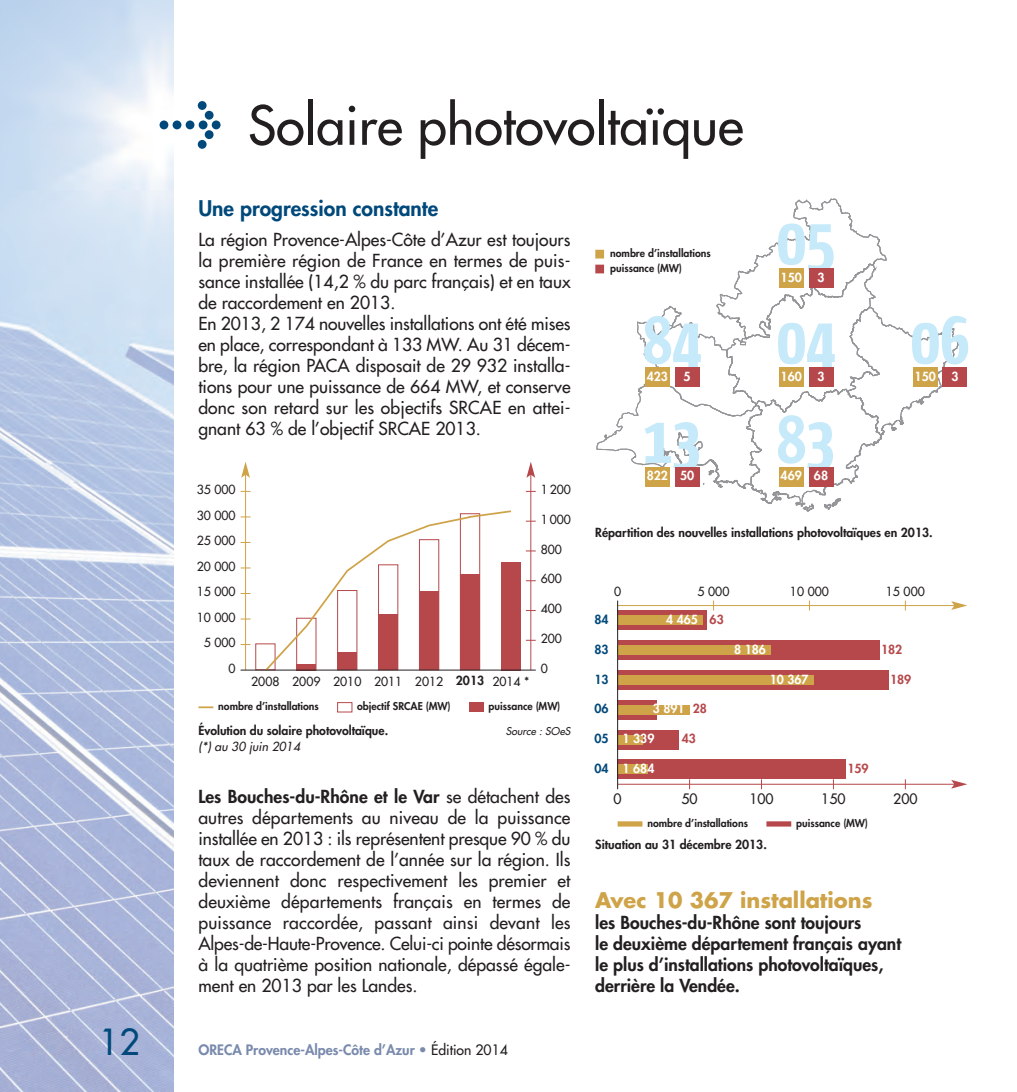
<style>
.page{position:relative;width:1017px;height:1092px;background:#fff}
.page>*{position:absolute;margin:0;border:0;box-sizing:border-box;transform-origin:0 0}
.t1{font:600 70px/99.2px "Sun Sans Condensed";color:#c6eafa}
.t2{font:52.5px "Futura";color:#231f20}
.t3{font:700 52.5px "Meta Plus";color:#01497b}
.t4{font:35px "Futura";color:#01497b}
.t5{font:800 21px "Futura";color:#01497b}
.t6{font:700 21px "Futura";color:#cfa348}
.t7{font:17.5px/21px "Futura";color:#231f20}
.t8{font:800 17.5px/21px "Futura";color:#231f20}
.t9{font:800 14px "Futura";color:#798aad}
.t10{font:14px "Futura";color:#231f20}
.t11{font:800 12.25px "Futura";color:#231f20}
.t12{font:12.25px "Futura";color:#231f20}
.t13{font:800 12.25px "Futura";color:#fff}
.t14{font:italic 12.25px "Futura";color:#231f20}
.t15{font:800 12.25px "Futura";color:#b6484b}
.t16{font:800 12.25px "Futura";color:#01497b}
.t17{font:800 10.5px/14.9px "Futura";color:#231f20}
.t18{font:italic 10.5px "Futura";color:#231f20}
.s1{font-weight:800}
.s2{font-weight:400;color:#231f20}
</style>
<div class="page">
<img style="left:0;top:0;width:174px;height:1091px">
<hr style="left:245px;top:474px;width:1px;height:196px;background:#cfa348">
<svg style="left:241px;top:462px;width:9px;height:16px"></svg>
<hr style="left:530px;top:474px;width:1px;height:196px;background:#b6484b">
<svg style="left:526px;top:462px;width:9px;height:16px"></svg>
<div style="left:255px;top:643px;width:20px;height:27px;border:1px solid #b6484b"></div>
<div style="left:501px;top:562px;width:20px;height:108px;background:#b6484b"></div>
<svg style="left:198px;top:706px;width:15px;height:2px"></svg>
<svg style="left:596px;top:198px;width:363px;height:313px"></svg>
<div style="left:779px;top:268px;width:25px;height:20px;background:#cfa348"></div>
<div style="left:809px;top:268px;width:24px;height:20px;background:#b6484b"></div>
<div style="left:779px;top:367px;width:25px;height:20px;background:#cfa348"></div>
<div style="left:809px;top:367px;width:24px;height:20px;background:#b6484b"></div>
<div style="left:913px;top:367px;width:25px;height:20px;background:#cfa348"></div>
<div style="left:943px;top:367px;width:24px;height:20px;background:#b6484b"></div>
<div style="left:779px;top:466px;width:25px;height:20px;background:#cfa348"></div>
<div style="left:809px;top:466px;width:24px;height:20px;background:#b6484b"></div>
<div style="left:645px;top:367px;width:25px;height:20px;background:#cfa348"></div>
<div style="left:675px;top:367px;width:24px;height:20px;background:#b6484b"></div>
<div style="left:645px;top:466px;width:25px;height:20px;background:#cfa348"></div>
<div style="left:675px;top:466px;width:24px;height:20px;background:#b6484b"></div>
<div style="left:595px;top:250px;width:9px;height:8px;background:#cfa348"></div>
<div style="left:595px;top:264px;width:9px;height:9px;background:#b6484b"></div>
<hr style="left:618px;top:605px;width:336px;height:1px;background:#cfa348">
<svg style="left:951px;top:601px;width:16px;height:9px"></svg>
<hr style="left:618px;top:783px;width:336px;height:1px;background:#b6484b">
<svg style="left:951px;top:780px;width:16px;height:8px"></svg>
<div style="left:618px;top:821px;width:24px;height:5px;background:#cfa348"></div>
<div style="left:766px;top:821px;width:25px;height:5px;background:#b6484b"></div>
<div style="left:618px;top:610px;width:89px;height:20px;background:#b6484b"></div>
<div style="left:618px;top:615px;width:85px;height:10px;background:#cfa348"></div>
<div style="left:618px;top:640px;width:262px;height:20px;background:#b6484b"></div>
<div style="left:618px;top:645px;width:153px;height:10px;background:#cfa348"></div>
<div style="left:618px;top:670px;width:271px;height:20px;background:#b6484b"></div>
<div style="left:618px;top:675px;width:196px;height:10px;background:#cfa348"></div>
<div style="left:618px;top:699px;width:39px;height:20px;background:#b6484b"></div>
<div style="left:618px;top:704px;width:72px;height:10px;background:#cfa348"></div>
<div style="left:618px;top:729px;width:61px;height:20px;background:#b6484b"></div>
<div style="left:618px;top:734px;width:24px;height:10px;background:#cfa348"></div>
<div style="left:618px;top:759px;width:228px;height:20px;background:#b6484b"></div>
<div style="left:618px;top:764px;width:29px;height:10px;background:#cfa348"></div>
<hr style="left:617px;top:600px;width:1px;height:189px;background:#231f20">
<hr style="left:241px;top:669px;width:295px;height:1px;background:#231f20">
<svg style="left:264px;top:510px;width:249px;height:161px"></svg>
<div style="left:337px;top:702px;width:15px;height:10px;border:1px solid #b6484b"></div>
<div style="left:469px;top:702px;width:15px;height:10px;background:#b6484b"></div>
<h3 class="t4" style="left:99px;top:1024px;width:42px">12</h3>
<h2 class="t3" style="left:157px;top:102px;width:68px">&gt;</h2>
<h2 class="t2" style="left:248px;top:99px;width:497px">Solaire photovoltaïque</h2>
<p class="t5" style="left:198px;top:198px;width:241px">Une progression constante</p>
<p class="t7" style="left:198px;top:230px;width:374px">La région Provence-Alpes-Côte d’Azur est toujours la première région de France en termes de puis&shy;sance installée (14,2 % du parc français) et en taux de raccordement en 2013.<br>En 2013, 2 174 nouvelles installations ont été mises en place, correspondant à 133 MW. Au 31 décem&shy;bre, la région PACA disposait de 29 932 installa&shy;tions pour une puissance de 664 MW, et conserve donc son retard sur les objectifs SRCAE en attei&shy;gnant 63 % de l’objectif SRCAE 2013.</p>
<p class="t12" style="left:197px;top:483px;width:40px">35 000</p>
<p class="t12" style="left:197px;top:509px;width:40px">30 000</p>
<p class="t12" style="left:541px;top:483px;width:32px">1 200</p>
<p class="t12" style="left:541px;top:513px;width:32px">1 000</p>
<p class="t17" style="left:610px;top:246px;width:102px">nombre d’installations puissance (MW)</p>
<h1 class="t1" style="left:643px;top:295px;width:60px">84<br>13</h1>
<p class="t13" style="left:647px;top:370px;width:23px">423</p>
<p class="t13" style="left:684px;top:370px;width:9px">5</p>
<p class="t13" style="left:647px;top:469px;width:49px">822 50</p>
<h1 class="t1" style="left:777px;top:196px;width:194px">05<br>04 06<br>83</h1>
<p class="t13" style="left:781px;top:271px;width:23px">150</p>
<p class="t13" style="left:817px;top:271px;width:9px">3</p>
<p class="t13" style="left:781px;top:370px;width:23px">160</p>
<p class="t13" style="left:817px;top:370px;width:9px">3</p>
<p class="t13" style="left:915px;top:370px;width:23px">150</p>
<p class="t13" style="left:951px;top:370px;width:9px">3</p>
<p class="t13" style="left:781px;top:469px;width:49px">469 68</p>
<p class="t12" style="left:197px;top:534px;width:40px">25 000</p>
<p class="t12" style="left:197px;top:560px;width:40px">20 000</p>
<p class="t12" style="left:197px;top:585px;width:40px">15 000</p>
<p class="t12" style="left:197px;top:611px;width:40px">10 000</p>
<p class="t12" style="left:204px;top:636px;width:33px">5 000</p>
<p class="t12" style="left:541px;top:543px;width:23px">800</p>
<p class="t12" style="left:541px;top:572px;width:23px">600</p>
<p class="t12" style="left:541px;top:602px;width:23px">400</p>
<p class="t12" style="left:541px;top:632px;width:23px">200</p>
<p class="t12" style="left:229px;top:662px;width:9px">0</p>
<p class="t12" style="left:541px;top:662px;width:9px">0</p>
<p class="t12" style="left:251px;top:675px;width:280px">2008 2009 2010 2011 2012 <span class="s1">2013</span> 2014 *</p>
<p class="t17" style="left:218px;top:699px;width:102px">nombre d’installations</p>
<p class="t17" style="left:357px;top:699px;width:95px">objectif SRCAE (MW)</p>
<p class="t17" style="left:489px;top:699px;width:73px">puissance (MW)</p>
<p class="t11" style="left:198px;top:724px;width:191px">Évolution du solaire photovoltaïque.</p>
<p class="t18" style="left:506px;top:726px;width:68px">Source : SOeS</p>
<p class="t14" style="left:198px;top:740px;width:105px">(*) au 30 juin 2014</p>
<p class="t7" style="left:198px;top:787px;width:374px;text-align:justify"><span class="s1">Les Bouches-du-Rhône et le Var</span> se détachent des autres départements au niveau de la puissance installée en 2013 : ils représentent presque 90 % du taux de raccordement de l’année sur la région. Ils deviennent donc respectivement les premier et deuxième départements français en termes de puissance raccordée, passant ainsi devant les Alpes-de-Haute-Provence. Celui-ci pointe désormais à la quatrième position nationale, dépassé égale&shy;ment en 2013 par les Landes.</p>
<p class="t9" style="left:198px;top:1042px;width:311px">ORECA Provence-Alpes-Côte d’Azur • <span class="s2">Édition 2014</span></p>
<p class="t11" style="left:595px;top:526px;width:339px">Répartition des nouvelles installations photovoltaïques en 2013.</p>
<p class="t12" style="left:614px;top:585px;width:9px">0</p>
<p class="t12" style="left:790px;top:585px;width:40px">10 000</p>
<p class="t12" style="left:886px;top:585px;width:40px">15 000</p>
<p class="t12" style="left:698px;top:585px;width:33px">5 000</p>
<p class="t16" style="left:595px;top:613px;width:16px">84</p>
<p class="t15" style="left:710px;top:613px;width:16px">63</p>
<p class="t16" style="left:595px;top:643px;width:16px">83</p>
<p class="t15" style="left:881px;top:643px;width:23px">182</p>
<p class="t16" style="left:595px;top:673px;width:16px">13</p>
<p class="t15" style="left:890px;top:673px;width:23px">189</p>
<p class="t16" style="left:595px;top:703px;width:16px">06</p>
<p class="t15" style="left:693px;top:703px;width:16px">28</p>
<p class="t16" style="left:595px;top:732px;width:16px">05</p>
<p class="t15" style="left:682px;top:732px;width:16px">43</p>
<p class="t16" style="left:595px;top:762px;width:16px">04</p>
<p class="t15" style="left:847px;top:762px;width:23px">159</p>
<p class="t10" style="left:614px;top:791px;width:10px">0</p>
<p class="t10" style="left:681px;top:791px;width:18px">50</p>
<p class="t10" style="left:749px;top:791px;width:26px">100</p>
<p class="t10" style="left:821px;top:791px;width:26px">150</p>
<p class="t10" style="left:893px;top:791px;width:26px">200</p>
<p class="t17" style="left:647px;top:816px;width:102px">nombre d’installations</p>
<p class="t17" style="left:796px;top:816px;width:73px">puissance (MW)</p>
<p class="t13" style="left:666px;top:613px;width:33px">4 465</p>
<p class="t13" style="left:734px;top:643px;width:33px">8 186</p>
<p class="t13" style="left:770px;top:673px;width:40px">10 367</p>
<p class="t13" style="left:653px;top:703px;width:33px">3 891</p>
<p class="t13" style="left:623px;top:732px;width:33px">1 339</p>
<p class="t13" style="left:623px;top:762px;width:33px">1 684</p>
<p class="t11" style="left:595px;top:838px;width:173px">Situation au 31 décembre 2013.</p>
<p class="t6" style="left:595px;top:890px;width:279px">Avec 10 367 installations</p>
<p class="t8" style="left:595px;top:913px;width:307px">les Bouches-du-Rhône sont toujours<br>le deuxième département français ayant le plus d’installations photovoltaïques, derrière la Vendée.</p>
</div>
